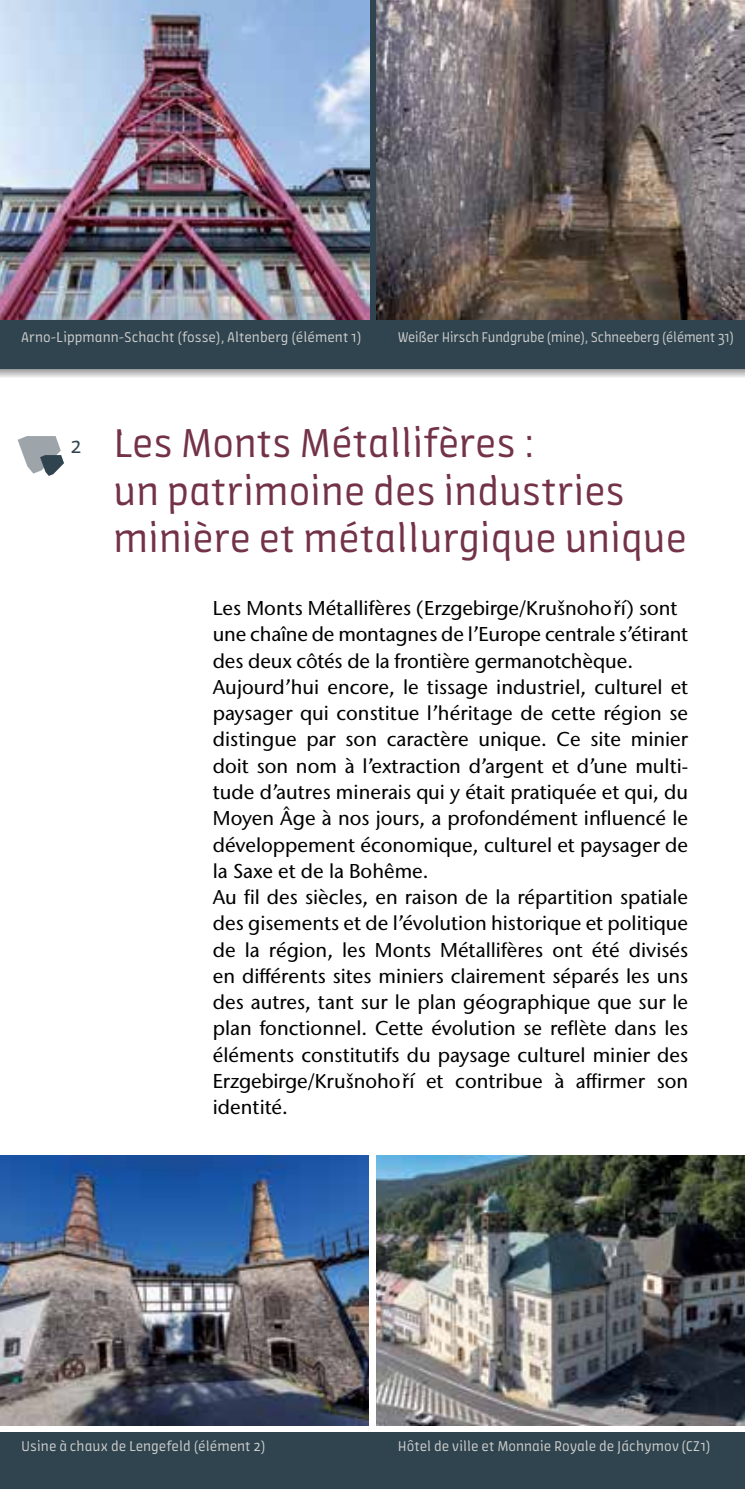
<style>
.page{position:relative;width:745px;height:1489px;background:#fff}
.page>*{position:absolute;margin:0;border:0;box-sizing:border-box;transform-origin:0 0}
.t1{font:42.5px/47.5px "Amman Sans OT";color:#733247}
.t2{font:500 20px/26.2px "Stone Sans IIITC Std";color:#000}
.t3{font:15px "Amman Sans OT";color:#cecdcd}
.t4{font:15px "Amman Sans OT";color:#cecdcd;scale:.95 1}
.s1{font-size:22.5px;color:#2f444e}
</style>
<div class="page">
<svg style="left:18px;top:436px;width:46px;height:40px"></svg>
<svg style="left:0;top:369px;width:744px;height:9px;background:#c8c8c8"></svg>
<div style="left:0;top:1431px;width:744px;height:57px;background:#2f444e"></div>
<div style="left:0;top:0;width:744px;height:369px;background:#2f444e"></div>
<img style="left:376px;top:0;width:368px;height:319px">
<img style="left:0;top:0;width:369px;height:319px">
<img style="left:0;top:1155px;width:369px;height:269px">
<img style="left:376px;top:1155px;width:368px;height:269px">
<p class="t3" style="left:21px;top:328px;width:341px">Arno-Lippmann-Schacht (fosse), Altenberg (élément 1)</p>
<p class="t4" style="left:397px;top:328px;width:355px">Weißer Hirsch Fundgrube (mine), Schneeberg (élément 31)</p>
<h1 class="t1" style="left:113px;top:420px;width:574px;text-indent:-43px"><span class="s1">2</span> Les Monts Métallifères :<br>un patrimoine des industries minière et métallurgique unique</h1>
<p class="t2" style="left:213px;top:595px;width:476px">Les Monts Métallifères (Erzgebirge/Krušnohoˇrí) sont une chaîne de montagnes de l’Europe centrale s’étirant des deux côtés de la frontière germanotchèque.<br>Aujourd’hui encore, le tissage industriel, culturel et paysager qui constitue l’héritage de cette région se distingue par son caractère unique. Ce site minier doit son nom à l’extraction d’argent et d’une multi&shy;tude d’autres minerais qui y était pratiquée et qui, du Moyen Âge à nos jours, a profondément influencé le développement économique, culturel et paysager de la Saxe et de la Bohême.<br>Au fil des siècles, en raison de la répartition spatiale des gisements et de l’évolution historique et politique de la région, les Monts Métallifères ont été divisés en différents sites miniers clairement séparés les uns des autres, tant sur le plan géographique que sur le plan fonctionnel. Cette évolution se reflète dans les éléments constitutifs du paysage culturel minier des Erzgebirge/Krušnohoˇrí et contribue à affirmer son identité.</p>
<p class="t3" style="left:21px;top:1437px;width:245px">Usine à chaux de Lengefeld (élément 2)</p>
<p class="t3" style="left:397px;top:1437px;width:314px">Hôtel de ville et Monnaie Royale de Jáchymov (CZ1)</p>
</div>
